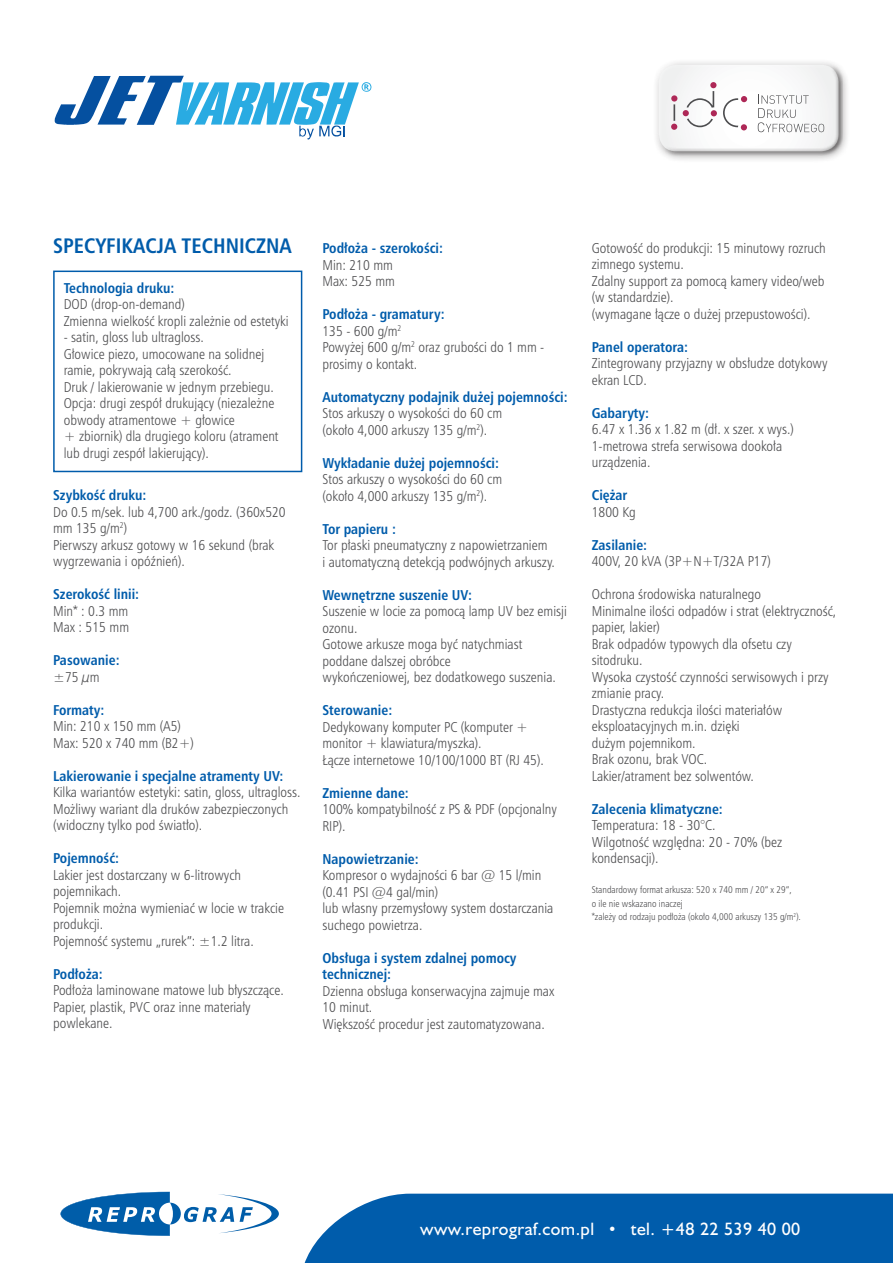
<style>
.page{position:relative;width:893px;height:1263px;background:#fff}
.page>*{position:absolute;margin:0;border:0;box-sizing:border-box;transform-origin:0 0}
.t1{font:700 condensed 21px "Humanist Triple Seven PL";color:#005cab}
.t2{font:18px "Humanist 521 PL";letter-spacing:.025em;color:#fff}
.t3{font:300 condensed 14.25px/16.5px "Humanist Triple Seven PL";color:#4d4d4f}
.t4{font:700 condensed 14.25px/16.5px "Humanist Triple Seven PL";color:#005cab}
.t5{font:300 condensed 9.75px/13.5px "Humanist Triple Seven PL";color:#4d4d4f}
.s1{font-weight:700;color:#005cab}
.s2{font-weight:800}
</style>
<div class="page">
<div style="left:652px;top:58px;width:198px;height:105px;background:#231f20;opacity:.5"></div>
<div style="left:655px;top:61px;width:178px;height:90px;background:linear-gradient(to right,#f2f2f2,#ebebeb)"></div>
<div style="left:664px;top:65px;width:178px;height:91px;background:#231f20;opacity:.75"></div>
<svg style="left:659px;top:65px;width:180px;height:86px"></svg>
<div style="left:53px;top:271px;width:249px;height:201px;border:2px solid #005cab"></div>
<svg style="left:55px;top:76px;width:316px;height:63px"></svg>
<svg style="left:61px;top:1192px;width:218px;height:44px"></svg>
<div style="left:304px;top:1193px;width:589px;height:70px;background:#005cab"></div>
<h1 class="t1" style="left:53px;top:232px;width:240px">SPECYFIKACJA TECHNICZNA</h1>
<p class="t4" style="left:64px;top:279px;width:112px">Technologia druku:</p>
<p class="t3" style="left:64px;top:296px;width:226px">DOD (drop-on-demand)<br>Zmienna wielkoÊç kropli zale˝nie od estetyki</p>
<p class="t3" style="left:64px;top:329px;width:216px">- satin, gloss lub ultragloss.<br>G∏owice piezo, umocowane na solidnej ramie, pokrywajà ca∏à szerokoÊç.<br>Druk / lakierowanie w jednym przebiegu.<br>Opcja: drugi zespó∏ drukujàcy (niezale˝ne obwody atramentowe + g∏owice<br>+ zbiornik) dla drugiego koloru (atrament lub drugi zespó∏ lakierujàcy).</p>
<p class="t4" style="left:53px;top:486px;width:95px">SzybkoÊç druku:</p>
<p class="t3" style="left:53px;top:503px;width:234px">Do 0.5 m/sek. lub 4,700 ark./godz. (360x520 mm 135 g/m<sup>2</sup>)<br>Pierwszy arkusz gotowy w 16 sekund (brak wygrzewania i opóênieƒ).</p>
<p class="t4" style="left:53px;top:585px;width:88px">SzerokoÊç linii:</p>
<p class="t3" style="left:53px;top:602px;width:77px">Min* : 0.3 mm<br>Max : 515 mm</p>
<p class="t4" style="left:53px;top:651px;width:68px">Pasowanie:</p>
<p class="t3" style="left:53px;top:668px;width:48px">±75 µm</p>
<p class="t4" style="left:53px;top:701px;width:53px">Formaty:</p>
<p class="t3" style="left:53px;top:718px;width:142px">Min: 210 x 150 mm (A5)<br>Max: 520 x 740 mm (B2+)</p>
<p class="t4" style="left:53px;top:767px;width:232px">Lakierowanie i specjalne atramenty UV:</p>
<p class="t3" style="left:53px;top:784px;width:249px">Kilka wariantów estetyki: satin, gloss, ultragloss.<br>Mo˝liwy wariant dla druków zabezpieczonych (widoczny tylko pod Êwiat∏o).</p>
<p class="t4" style="left:53px;top:849px;width:67px">PojemnoÊç:</p>
<p class="t3" style="left:53px;top:866px;width:232px">Lakier jest dostarczany w 6-litrowych pojemnikach.<br>Pojemnik mo˝na wymieniaç w locie w trakcie produkcji.<br>PojemnoÊç systemu „rurek”: ±1.2 litra.</p>
<p class="t4" style="left:53px;top:965px;width:51px">Pod∏o˝a:</p>
<p class="t3" style="left:53px;top:982px;width:232px">Pod∏o˝a laminowane matowe lub b∏yszczàce.<br>Papier, plastik, PVC oraz inne materia∏y powlekane.</p>
<p class="t4" style="left:322px;top:240px;width:122px">Pod∏o˝a - szerokoÊci:</p>
<p class="t3" style="left:322px;top:256px;width:74px">Min: 210 mm<br>Max: 525 mm</p>
<p class="t3" style="left:322px;top:306px;width:223px"><span class="s1">Pod∏o˝a - gramatury:<br></span>135 - 600 g/m<sup>2<br></sup>Powy˝ej 600 g/m<sup>2</sup> oraz gruboÊci do 1 mm - prosimy o kontakt.</p>
<p class="t4" style="left:322px;top:388px;width:247px">Automatyczny podajnik du˝ej pojemnoÊci:</p>
<p class="t3" style="left:322px;top:405px;width:181px">Stos arkuszy o wysokoÊci do 60 cm (oko∏o 4,000 arkuszy 135 g/m<sup>2</sup>).</p>
<p class="t4" style="left:322px;top:454px;width:178px">Wyk∏adanie du˝ej pojemnoÊci:</p>
<p class="t3" style="left:322px;top:471px;width:181px">Stos arkuszy o wysokoÊci do 60 cm (oko∏o 4,000 arkuszy 135 g/m<sup>2</sup>).</p>
<p class="t4" style="left:322px;top:520px;width:75px">Tor papieru :</p>
<p class="t3" style="left:322px;top:537px;width:234px">Tor p∏aski pneumatyczny z napowietrzaniem<br>i automatycznà detekcjà podwójnych arkuszy.</p>
<p class="t4" style="left:322px;top:586px;width:151px">Wewn´trzne suszenie UV:</p>
<p class="t3" style="left:322px;top:603px;width:246px">Suszenie w locie za pomocà lamp UV bez emisji ozonu.<br>Gotowe arkusze moga byç natychmiast poddane dalszej obróbce<br>wykoƒczeniowej, bez dodatkowego suszenia.</p>
<p class="t4" style="left:322px;top:702px;width:71px">Sterowanie:</p>
<p class="t3" style="left:322px;top:718px;width:223px">Dedykowany komputer PC (komputer + monitor + klawiatura/myszka).<br>¸àcze internetowe 10/100/1000 BT (RJ 45).</p>
<p class="t4" style="left:322px;top:784px;width:88px">Zmienne dane:</p>
<p class="t3" style="left:322px;top:801px;width:236px">100% kompatybilnoÊç z PS &amp; PDF (opcjonalny<br>RIP).</p>
<p class="t4" style="left:322px;top:850px;width:98px">Napowietrzanie:</p>
<p class="t3" style="left:322px;top:867px;width:232px">Kompresor o wydajnoÊci 6 bar @ 15 l/min (0.41 PSI @4 gal/min)<br>lub w∏asny przemys∏owy system dostarczania suchego powietrza.</p>
<p class="t4" style="left:322px;top:949px;width:196px">Obs∏uga i system zdalnej pomocy technicznej:</p>
<p class="t3" style="left:322px;top:982px;width:234px">Dzienna obs∏uga konserwacyjna zajmuje max<br>10 minut.<br>Wi´kszoÊç procedur jest zautomatyzowana.</p>
<p class="t3" style="left:592px;top:239px;width:235px">GotowoÊç do produkcji: 15 minutowy rozruch zimnego systemu.<br>Zdalny support za pomocà kamery video/web (w standardzie).<br>(wymagane ∏àcze o du˝ej przepustowoÊci).</p>
<p class="t4" style="left:592px;top:338px;width:98px">Panel operatora:</p>
<p class="t3" style="left:592px;top:355px;width:237px">Zintegrowany przyjazny w obs∏udze dotykowy ekran LCD.</p>
<p class="t4" style="left:592px;top:404px;width:59px">Gabaryty:</p>
<p class="t3" style="left:592px;top:421px;width:204px">6.47 x 1.36 x 1.82 m (d∏. x szer. x wys.)<br>1-metrowa strefa serwisowa dooko∏a urzàdzenia.</p>
<p class="t4" style="left:592px;top:486px;width:37px">Ci´˝ar</p>
<p class="t3" style="left:592px;top:503px;width:45px">1800 Kg</p>
<p class="t4" style="left:592px;top:536px;width:57px">Zasilanie:</p>
<p class="t3" style="left:592px;top:553px;width:181px">400V, 20 kVA (3P+N+T/32A P17)</p>
<p class="t3" style="left:592px;top:586px;width:246px">Ochrona Êrodowiska naturalnego<br>Minimalne iloÊci odpadów i strat (elektrycznoÊç, papier, lakier)<br>Brak odpadów typowych dla ofsetu czy sitodruku.<br>Wysoka czystoÊç czynnoÊci serwisowych i przy zmianie pracy.<br>Drastyczna redukcja iloÊci materia∏ów eksploatacyjnych m.in. dzi´ki<br>du˝ym pojemnikom.<br>Brak ozonu, brak VOC.<br>Lakier/atrament bez solwentów.</p>
<p class="t4" style="left:592px;top:800px;width:133px">Zalecenia klimatyczne:</p>
<p class="t3" style="left:592px;top:817px;width:192px">Temperatura: 18 - 30°C.<br>WilgotnoÊç wzgl´dna: 20 - 70% (bez kondensacji).</p>
<p class="t5" style="left:592px;top:883px;width:211px">Standardowy format arkusza: 520 x 740 mm / 20” x 29”,<br>o ile nie wskazano inaczej<br>*zale˝y od rodzaju pod∏o˝a (oko∏o 4,000 arkuszy 135 g/m<sup>2</sup>).</p>
<p class="t2" style="left:420px;top:1217px;width:382px">www.reprograf.com.pl <span class="s2">·</span> tel. +48 22 539 40 00</p>
</div>
